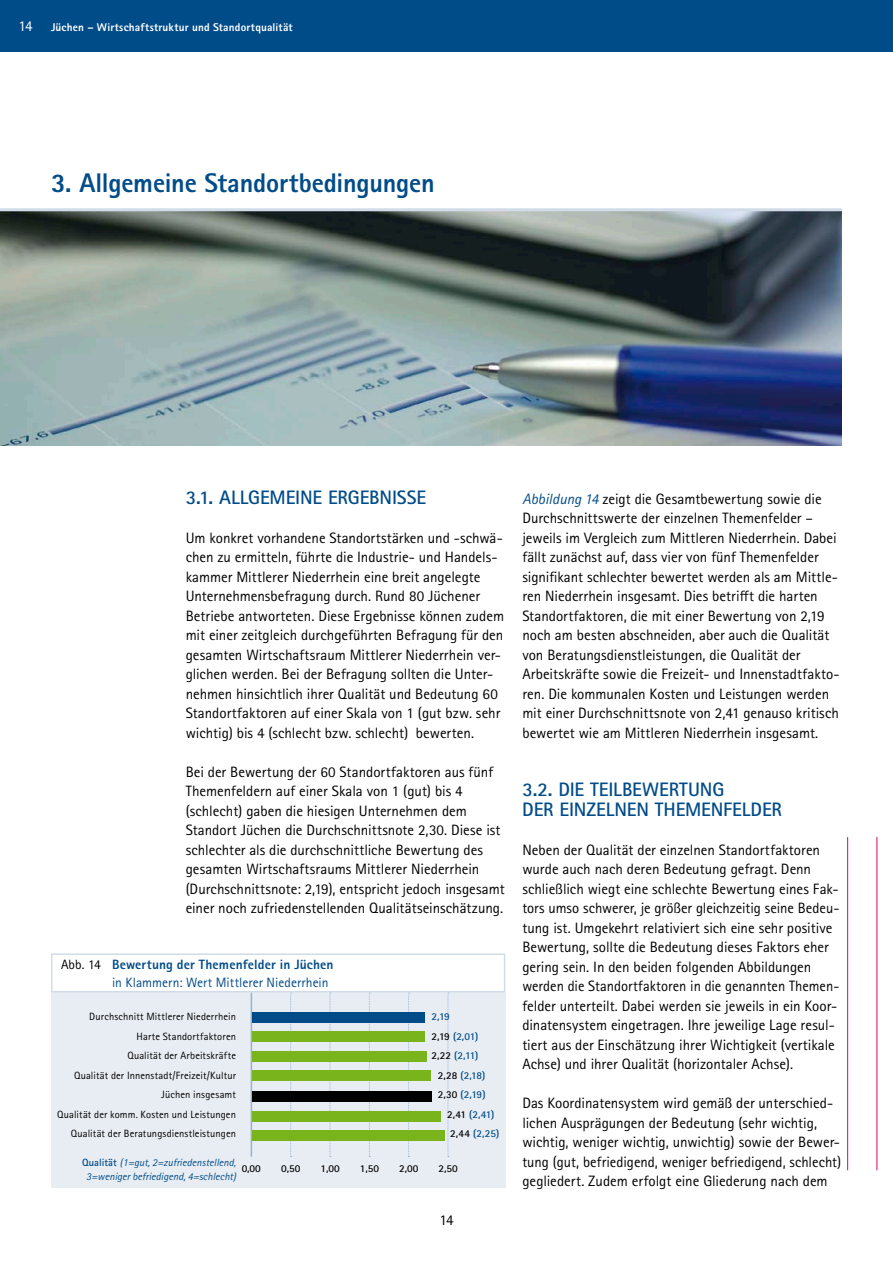
<style>
.page{position:relative;width:893px;height:1263px;background:#fff}
.page>*{position:absolute;margin:0;border:0;box-sizing:border-box;transform-origin:0 0}
.t1{font:800 27px "Rotis Sans Serif Pro";letter-spacing:-.005em;color:#004c89}
.t2{font:700 19.5px "Rotis Sans Serif Pro";letter-spacing:-.005em;color:#004c89}
.t3{font:15px/19.5px "Rotis Sans Serif Pro";letter-spacing:-.005em;color:#000}
.t4{font:13.5px/18px "Rotis Sans Serif Pro";color:#004c89}
.t5{font:800 11.25px "Rotis Sans Serif Pro";letter-spacing:.015em;color:#fff}
.t6{font:10.5px/19.5px "Rotis Sans Serif Pro";letter-spacing:.01em;color:#000;text-align:right}
.t7{font:italic 10.5px/13.5px "Rotis Sans Serif Pro";color:#004c89;text-align:center}
.t8{font:700 10.5px "Rotis Sans Serif Pro";letter-spacing:-.035em;color:#004c89}
.t9{font:700 10.5px "Rotis Sans Serif Pro";color:#000}
.s1{font-weight:400;font-size:15px}
.s2{color:#000}
.s3{font-weight:800}
.s4{font-weight:700;font-style:normal}
.s5{font-style:italic;color:#004c89}
</style>
<div class="page">
<div style="left:0;top:0;width:893px;height:51px;background:#004c89"></div>
<img style="left:0;top:212px;width:842px;height:233px">
<hr style="left:0;top:208px;width:842px;height:3px;background:#d2dce8">
<div style="left:51px;top:992px;width:454px;height:195px;background:#e8edf3"></div>
<hr style="left:251px;top:993px;width:1px;height:164px;background:#98b0cf">
<svg style="left:290px;top:992px;width:2px;height:165px"></svg>
<svg style="left:369px;top:992px;width:1px;height:165px"></svg>
<svg style="left:448px;top:992px;width:1px;height:165px"></svg>
<svg style="left:330px;top:992px;width:1px;height:165px"></svg>
<svg style="left:408px;top:992px;width:2px;height:165px"></svg>
<div style="left:51px;top:953px;width:454px;height:39px;border:2px solid #d2dce8"></div>
<div style="left:252px;top:1012px;width:173px;height:10px;background:#004c89"></div>
<div style="left:252px;top:1051px;width:174px;height:10px;background:#79b41c"></div>
<div style="left:252px;top:1070px;width:179px;height:11px;background:#79b41c"></div>
<div style="left:252px;top:1091px;width:180px;height:11px;background:#000"></div>
<div style="left:252px;top:1031px;width:173px;height:11px;background:#79b41c"></div>
<div style="left:252px;top:1111px;width:188px;height:10px;background:#79b41c"></div>
<div style="left:252px;top:1130px;width:193px;height:11px;background:#79b41c"></div>
<hr style="left:847px;top:837px;width:1px;height:333px;background:#e10079">
<hr style="left:876px;top:837px;width:1px;height:333px;background:#e10079">
<p class="t5" style="left:18px;top:20px;width:276px"><span class="s1">14</span> Jüchen – Wirtschaftstruktur und Standortqualität</p>
<h1 class="t1" style="left:51px;top:165px;width:385px">3. Allgemeine Standortbedingungen</h1>
<h2 class="t2" style="left:186px;top:485px;width:57px">3.1. ALLGEMEINE</h2>
<h2 class="t2" style="left:328px;top:485px;width:62px">ERGEBNISSE</h2>
<p class="t3" style="left:186px;top:528px;width:320px">Um konkret vorhandene Standortstärken und -schwä&shy;chen zu ermitteln, führte die Industrie- und Handels&shy;kammer Mittlerer Niederrhein eine breit angelegte Unternehmensbefragung durch. Rund 80 Jüchener Betriebe antworteten. Diese Ergebnisse können zudem mit einer zeitgleich durchgeführten Befragung für den gesamten Wirtschaftsraum Mittlerer Niederrhein ver&shy;glichen werden. Bei der Befragung sollten die Unter&shy;nehmen hinsichtlich ihrer Qualität und Bedeutung 60<br>Standortfaktoren auf einer Skala von 1 (gut bzw. sehr wichtig) bis 4 (schlecht bzw. schlecht) bewerten.</p>
<p class="t3" style="left:186px;top:762px;width:321px">Bei der Bewertung der 60 Standortfaktoren aus fünf Themenfeldern auf einer Skala von 1 (gut) bis 4 (schlecht) gaben die hiesigen Unternehmen dem Standort Jüchen die Durchschnittsnote 2,30. Diese ist schlechter als die durchschnittliche Bewertung des gesamten Wirtschaftsraums Mittlerer Niederrhein (Durchschnittsnote: 2,19), entspricht jedoch insgesamt einer noch zufriedenstellenden Qualitätseinschätzung.</p>
<p class="t4" style="left:112px;top:955px;width:223px;text-indent:-51px"><span class="s2">Abb. 14</span> <span class="s3">Bewertung der Themenfelder in Jüchen </span>in Klammern: Wert Mittlerer Niederrhein</p>
<p class="t6" style="left:57px;top:1007px;width:180px">Durchschnitt Mittlerer Niederrhein<br>Harte Standortfaktoren<br>Qualität der Arbeitskräfte<br>Qualität der Innenstadt/Freizeit/Kultur Jüchen insgesamt<br>Qualität der komm. Kosten und Leistungen Qualität der Beratungsdienstleistungen</p>
<p class="t8" style="left:432px;top:1010px;width:20px">2,19</p>
<p class="t8" style="left:432px;top:1029px;width:48px"><span class="s2">2,19</span> (2,01)</p>
<p class="t8" style="left:432px;top:1049px;width:48px"><span class="s2">2,22</span> (2,11)</p>
<p class="t8" style="left:438px;top:1068px;width:49px"><span class="s2">2,28</span> (2,18)</p>
<p class="t8" style="left:438px;top:1088px;width:49px"><span class="s2">2,30</span> (2,19)</p>
<p class="t8" style="left:447px;top:1107px;width:49px"><span class="s2">2,41</span> (2,41)</p>
<p class="t8" style="left:450px;top:1127px;width:51px"><span class="s2">2,44</span> (2,25)</p>
<p class="t7" style="left:82px;top:1156px;width:155px"><span class="s4">QUALITÄT</span> (1=gut, 2=zufriedenstellend,<br>3=weniger befriedigend, 4=schlecht)</p>
<p class="t9" style="left:242px;top:1161px;width:21px">0,00</p>
<p class="t9" style="left:281px;top:1161px;width:21px">0,50</p>
<p class="t9" style="left:320px;top:1161px;width:21px">1,00</p>
<p class="t9" style="left:360px;top:1161px;width:21px">1,50</p>
<p class="t9" style="left:399px;top:1161px;width:21px">2,00</p>
<p class="t9" style="left:439px;top:1161px;width:21px">2,50</p>
<p class="t3" style="left:439px;top:1211px;width:16px">14</p>
<p class="t3" style="left:522px;top:489px;width:319px"><span class="s5">Abbildung 14</span> zeigt die Gesamtbewertung sowie die Durchschnittswerte der einzelnen Themenfelder – jeweils im Vergleich zum Mittleren Niederrhein. Dabei fällt zunächst auf, dass vier von fünf Themenfelder signifikant schlechter bewertet werden als am Mittle&shy;ren Niederrhein insgesamt. Dies betrifft die harten Standortfaktoren, die mit einer Bewertung von 2,19 noch am besten abschneiden, aber auch die Qualität von Beratungsdienstleistungen, die Qualität der Arbeitskräfte sowie die Freizeit- und Innenstadtfakto&shy;ren. Die kommunalen Kosten und Leistungen werden mit einer Durchschnittsnote von 2,41 genauso kritisch bewertet wie am Mittleren Niederrhein insgesamt.</p>
<h2 class="t2" style="left:522px;top:777px;width:123px">3.2. DIE TEILBEWE</h2>
<h2 class="t2" style="left:669px;top:777px;width:44px">RTUNG</h2>
<h2 class="t2" style="left:522px;top:797px;width:85px">DER EINZELNEN</h2>
<h2 class="t2" style="left:655px;top:797px;width:13px">THEMEN</h2>
<h2 class="t2" style="left:723px;top:797px;width:20px">FELDE</h2>
<h2 class="t2" style="left:772px;top:797px;width:12px">R</h2>
<p class="t3" style="left:522px;top:840px;width:319px">Neben der Qualität der einzelnen Standortfaktoren wurde auch nach deren Bedeutung gefragt. Denn schließlich wiegt eine schlechte Bewertung eines Fak&shy;tors umso schwerer, je größer gleichzeitig seine Bedeu&shy;tung ist. Umgekehrt relativiert sich eine sehr positive Bewertung, sollte die Bedeutung dieses Faktors eher gering sein. In den beiden folgenden Abbildungen werden die Standortfaktoren in die genannten Themen&shy;felder unterteilt. Dabei werden sie jeweils in ein Koor&shy;dinatensystem eingetragen. Ihre jeweilige Lage resul&shy;tiert aus der Einschätzung ihrer Wichtigkeit (vertikale Achse) und ihrer Qualität (horizontaler Achse).</p>
<p class="t3" style="left:522px;top:1094px;width:320px">Das Koordinatensystem wird gemäß der unterschied&shy;lichen Ausprägungen der Bedeutung (sehr wichtig, wichtig, weniger wichtig, unwichtig) sowie der Bewer&shy;tung (gut, befriedigend, weniger befriedigend, schlecht) gegliedert. Zudem erfolgt eine Gliederung nach dem</p>
</div>
